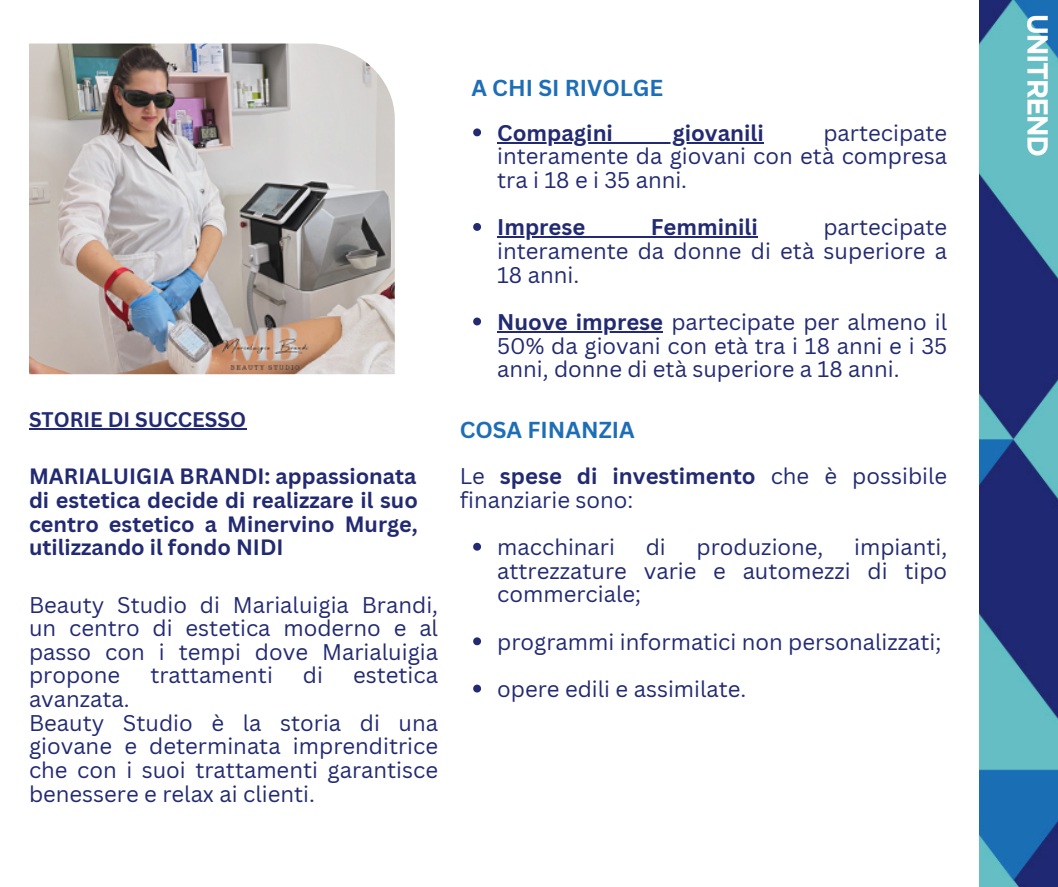
<style>
.page{position:relative;width:1058px;height:887px;background:#fff}
.page>*{position:absolute;margin:0;border:0;box-sizing:border-box;transform-origin:0 0}
.t1{font:700 22.5px "Canva Sans";color:#1e6eb7}
.t2{font:22.05px/23.7px "Canva Sans";color:#222a72;text-align:justify}
.t3{font:700 22.05px "Canva Sans";color:#222a72}
.t4{font:700 21.6px/23.7px "Canva Sans";color:#222a72;text-align:justify}
.t5{font:700 20.55px "Canva Sans";color:#222a72}
.s1{font-weight:700}
</style>
<div class="page">
<img style="left:29px;top:44px;width:366px;height:330px">
<hr style="left:29px;top:428px;width:217px;height:1px;background:#222a72">
<svg style="left:473px;top:128px;width:8px;height:8px"></svg>
<hr style="left:497px;top:142px;width:267px;height:1px;background:#222a72">
<svg style="left:473px;top:223px;width:8px;height:8px"></svg>
<hr style="left:497px;top:236px;width:260px;height:2px;background:#222a72">
<svg style="left:473px;top:317px;width:8px;height:8px"></svg>
<hr style="left:497px;top:331px;width:166px;height:1px;background:#222a72">
<svg style="left:473px;top:543px;width:8px;height:7px"></svg>
<svg style="left:473px;top:637px;width:8px;height:8px"></svg>
<svg style="left:473px;top:684px;width:8px;height:8px"></svg>
<img style="left:979px;top:0;width:78px;height:886px">
<img style="left:1026px;top:9px;width:22px;height:147px">
<h1 class="t5" style="left:29px;top:405px;width:218px">STORIE DI SUCCESSO</h1>
<p class="t4" style="left:29px;top:464px;width:390px">MARIALUIGIA BRANDI: appassionata di estetica decide di realizzare il suo centro estetico a Minervino Murge, utilizzando il fondo NIDI</p>
<h2 class="t2" style="left:29px;top:592px;width:410px">Beauty Studio di Marialuigia Brandi, un centro di estetica moderno e al passo con i tempi dove Marialuigia propone</h2>
<h2 class="t2" style="left:150px;top:663px;width:124px">trattamenti</h2>
<h2 class="t2" style="left:303px;top:663px;width:22px">di</h2>
<h2 class="t2" style="left:353px;top:663px;width:86px">estetica</h2>
<h2 class="t2" style="left:29px;top:686px;width:102px">avanzata.</h2>
<p class="t2" style="left:29px;top:710px;width:410px">Beauty Studio è la storia di una giovane e determinata imprenditrice che con i suoi trattamenti garantisce benessere e relax ai clienti.</p>
<p class="t1" style="left:471px;top:72px;width:193px">A CHI SI RIVOLGE</p>
<p class="t3" style="left:497px;top:117px;width:117px">Compagini</p>
<p class="t3" style="left:672px;top:117px;width:93px">giovanili</p>
<p class="t2" style="left:497px;top:120px;width:451px;text-indent:326px">partecipate interamente da giovani con età compresa tra i 18 e i 35 anni.</p>
<p class="t3" style="left:497px;top:212px;width:90px">Imprese</p>
<p class="t3" style="left:651px;top:212px;width:108px">Femminili</p>
<p class="t2" style="left:497px;top:215px;width:451px;text-indent:326px">partecipate interamente da donne di età superiore a 18 anni.</p>
<p class="t2" style="left:497px;top:309px;width:451px"><span class="s1">Nuove imprese</span> partecipate per almeno il 50% da giovani con età tra i 18 anni e i 35 anni, donne di età superiore a 18 anni.</p>
<h1 class="t1" style="left:459px;top:414px;width:176px">COSA FINANZIA</h1>
<h1 class="t2" style="left:459px;top:464px;width:489px">Le <span class="s1">spese di investimento</span> che è possibile finanziarie sono:</h1>
<p class="t2" style="left:497px;top:534px;width:119px">macchinari</p>
<p class="t2" style="left:645px;top:534px;width:22px">di</p>
<p class="t2" style="left:696px;top:534px;width:128px">produzione,</p>
<p class="t2" style="left:497px;top:534px;width:451px;text-indent:357px">impianti, attrezzature varie e automezzi di tipo commerciale;</p>
<p class="t2" style="left:497px;top:629px;width:445px">programmi informatici non personalizzati;</p>
<p class="t2" style="left:497px;top:676px;width:251px">opere edili e assimilate.</p>
</div>
